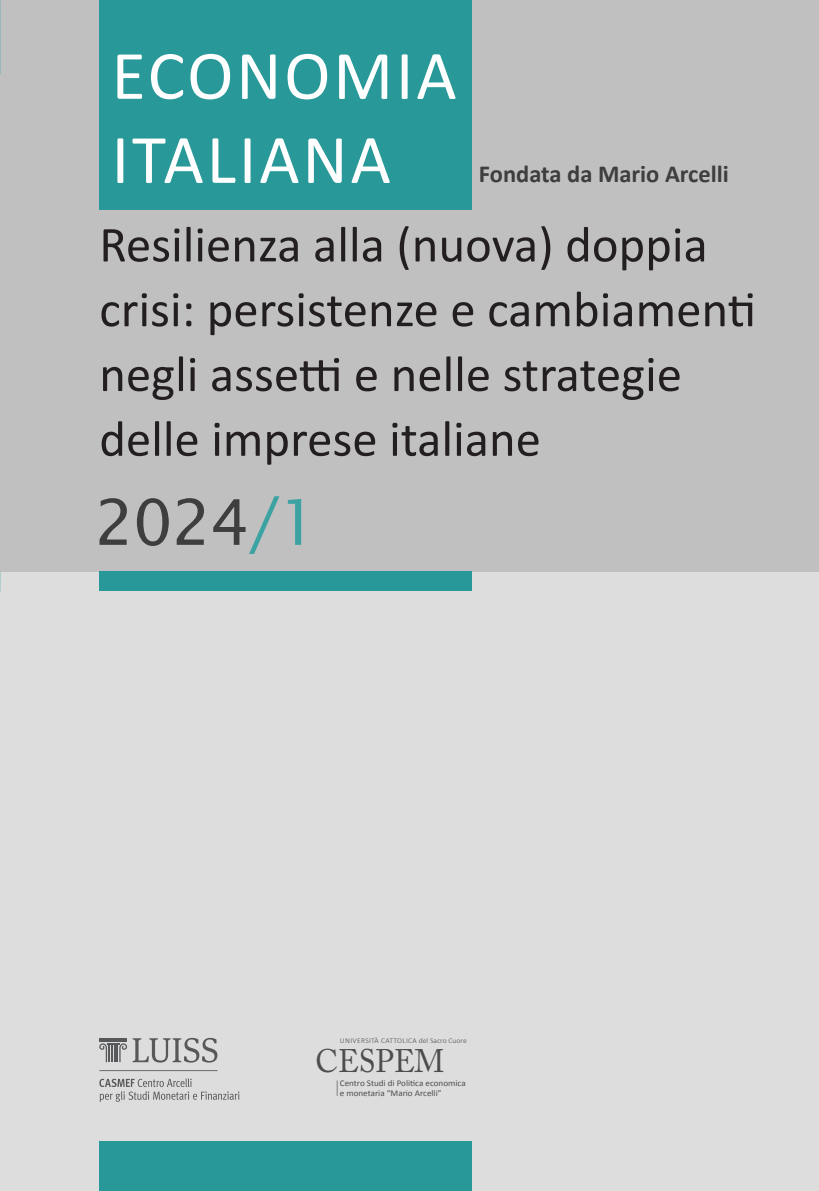
<style>
.page{position:relative;width:819px;height:1191px;background:#fff}
.page>*{position:absolute;margin:0;border:0;box-sizing:border-box;transform-origin:0 0}
.t1{font:70px/84px "Calibri";letter-spacing:.04em;color:#fff}
.t2{font:63px "Lucida Sans";color:#3e3e3f}
.t3{font:50.75px/64.8px "Calibri";color:#231f20}
.t4{font:32.38px "Adobe Caslon Pro";color:#4d4d4d;scale:.94 1}
.t5{font:700 24.5px "Calibri";color:#3e3e3f}
.t6{font:8.75px/9.8px "Calibri";color:#4d4d4d;scale:1.04 1}
.t7{font:300 7.35px "Calibri";letter-spacing:.025em;color:#4d4d4d;scale:1.04 1}
.s1{color:#3da3a2}
</style>
<div class="page">
<div style="left:0;top:558px;width:819px;height:633px;background:#ddd"></div>
<div style="left:0;top:0;width:819px;height:571px;background:#c0c0c0"></div>
<div style="left:99px;top:0;width:372px;height:210px;background:#289998"></div>
<div style="left:99px;top:571px;width:372px;height:20px;background:#289998"></div>
<div style="left:99px;top:1141px;width:372px;height:50px;background:#289998"></div>
<svg style="left:133px;top:1037px;width:84px;height:25px"></svg>
<svg style="left:99px;top:1038px;width:28px;height:24px"></svg>
<svg style="left:99px;top:1070px;width:118px;height:1px"></svg>
<svg style="left:99px;top:1078px;width:140px;height:24px"></svg>
<svg style="left:336px;top:1080px;width:2px;height:15px"></svg>
<h1 class="t1" style="left:111px;top:39px;width:346px">ECONOMIA<br>ITALIANA</h1>
<p class="t5" style="left:479px;top:164px;width:251px">Fondata da Mario Arcelli</p>
<p class="t3" style="left:99px;top:216px;width:658px">Resilienza alla (nuova) doppia crisi: persistenze e cambiamenti negli assetti e nelle strategie delle imprese italiane</p>
<p class="t2" style="left:94px;top:484px;width:225px">2024<span class="s1">/1</span></p>
<p class="t7" style="left:340px;top:1037px;width:123px">UNIVERSITÀ CATTOLICA del Sacro Cuore</p>
<p class="t4" style="left:315px;top:1042px;width:139px">CESPEM</p>
<p class="t6" style="left:340px;top:1078px;width:122px">Centro Studi di Politica economica e monetaria “Mario Arcelli”</p>
</div>
